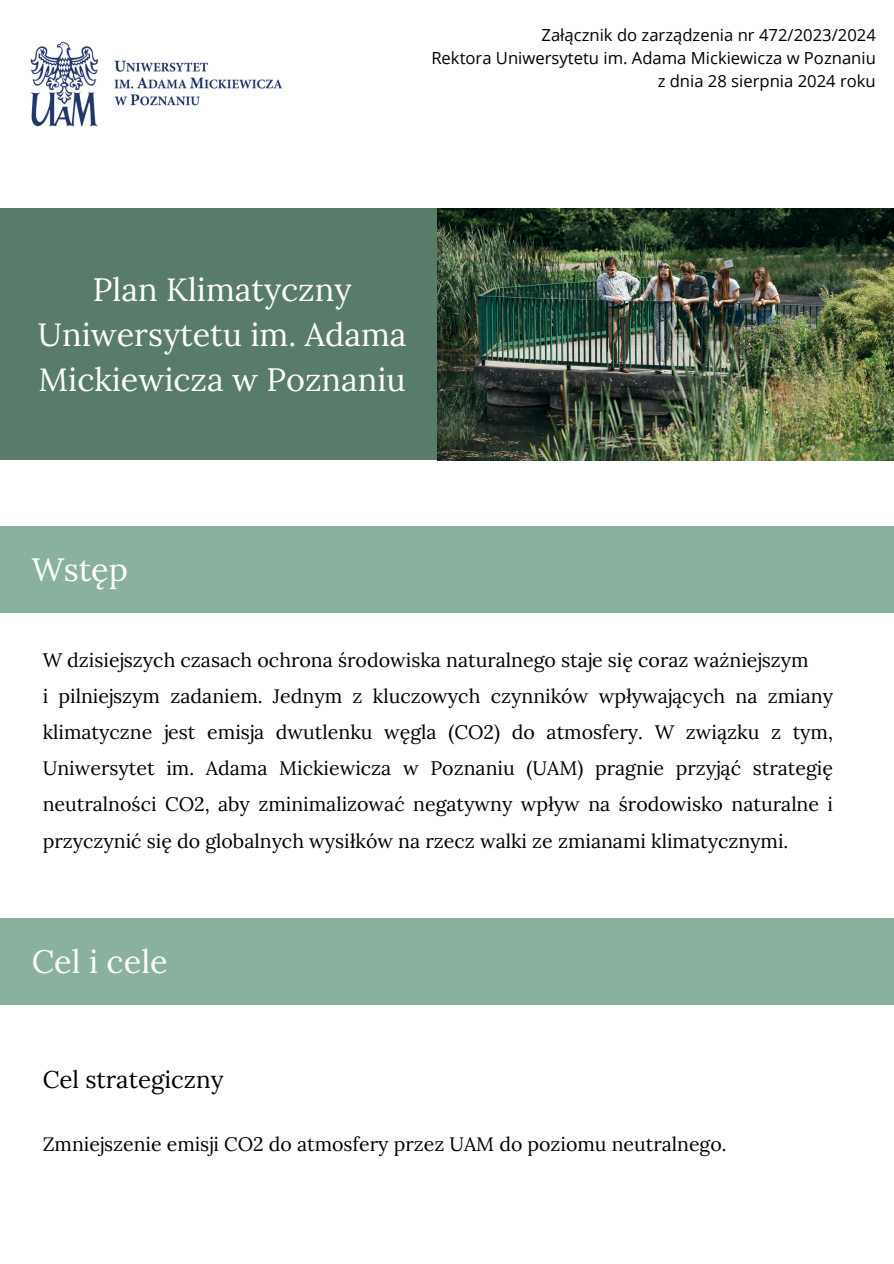
<style>
.page{position:relative;width:894px;height:1264px;background:#fff}
.page>*{position:absolute;margin:0;border:0;box-sizing:border-box;transform-origin:0 0}
.t1{font:32.25px/45px "Lora";color:#fff;text-align:center}
.t2{font:24px "Lora";color:#000}
.t3{font:19.5px/36px "Lora";color:#000}
.t4{font:16.65px "Open Sans";color:#000}
</style>
<div class="page">
<img style="left:30px;top:41px;width:253px;height:86px">
<div style="left:0;top:209px;width:893px;height:251px;background:#597b6a"></div>
<img style="left:438px;top:209px;width:455px;height:251px">
<div style="left:0;top:526px;width:893px;height:87px;background:#8ab19e"></div>
<div style="left:0;top:918px;width:893px;height:86px;background:#8ab19e"></div>
<p class="t4" style="left:541px;top:23px;width:336px">Załącznik do zarządzenia nr 472/2023/2024</p>
<p class="t4" style="left:431px;top:46px;width:446px">Rektora Uniwersytetu im. Adama Mickiewicza w Poznaniu</p>
<h1 class="t4" style="left:657px;top:69px;width:220px">z dnia 28 sierpnia 2024 roku</h1>
<p class="t1" style="left:38px;top:266px;width:370px">Plan Klimatyczny<br>Uniwersytetu im. Adama<br>Mickiewicza w Poznaniu</p>
<h1 class="t1" style="left:32px;top:546px;width:98px">Wstęp</h1>
<h3 class="t3" style="left:43px;top:642px;width:791px">W dzisiejszych czasach ochrona środowiska naturalnego staje się coraz ważniejszym<br>i pilniejszym zadaniem. Jednym z kluczowych czynników wpływających na zmiany klimatyczne jest emisja dwutlenku węgla (CO2) do atmosfery. W związku z tym, Uniwersytet im. Adama Mickiewicza w Poznaniu (UAM) pragnie przyjąć strategię neutralności CO2, aby zminimalizować negatywny wpływ na środowisko naturalne i przyczynić się do globalnych wysiłków na rzecz walki ze zmianami klimatycznymi.</h3>
<h1 class="t1" style="left:32px;top:938px;width:137px">Cel i cele</h1>
<h2 class="t2" style="left:43px;top:1063px;width:182px">Cel strategiczny</h2>
<h3 class="t3" style="left:43px;top:1125px;width:685px">Zmniejszenie emisji CO2 do atmosfery przez UAM do poziomu neutralnego.</h3>
</div>
